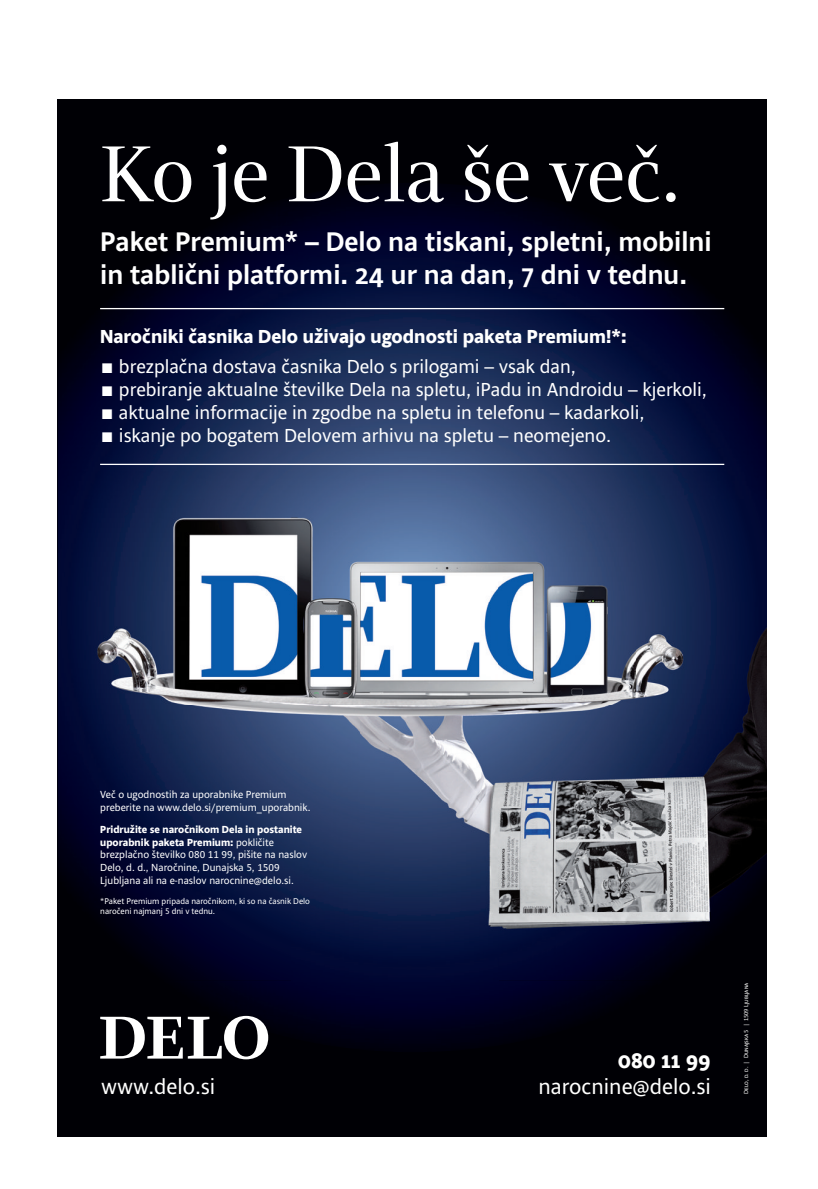
<style>
.page{position:relative;width:818px;height:1189px;background:#fff}
.page>*{position:absolute;margin:0;border:0;box-sizing:border-box;transform-origin:0 0}
.t1{font:80.9px "STIK Delo Naslov";color:#fff}
.t2{font:27.6px/33.1px "STIK OV SSHMUA Delo Sans Bold Bold";color:#fff}
.t3{font:22.1px "STIK OV ISHMUA Delo Sans Roman";color:#fff}
.t4{font:22.1px "STIK OV USHMUA Delo Sans Bold";color:#fff}
.t5{font:19.3px/23.1px "STIK Delo Sans LF";color:#fff}
.t6{font:700 19.3px/30.4px "STIK Delo Sans LF";color:#fff}
.t7{font:10.5px/12.6px "STIK Delo Sans LF";color:#fff}
.t8{font:8.5px/10.2px "STIK Delo Sans LF";color:#fff}
.t9{font:6px "STIK OV KSHMUA Delo Sans LFSC";color:#fff}
.s1{font-family:"STIK OV EPHMUA Delo Sans Bold Bold"}
.s2{font-family:"STIK OV ITHMUA Delo Text Regular";font-weight:400}
.s3{font-weight:400}
.s4{font-family:"STIK OV ITHMUA Delo Text Regular"}
.s5{font-weight:700}
</style>
<div class="page">
<div style="left:58px;top:99px;width:708px;height:1037px;background:#000005"></div>
<img style="left:58px;top:190px;width:708px;height:856px">
<img style="left:740px;top:947px;width:26px;height:34px">
<img style="left:706px;top:947px;width:34px;height:34px">
<img style="left:84px;top:499px;width:682px;height:413px">
<img style="left:85px;top:912px;width:621px;height:69px">
<img style="left:705px;top:912px;width:61px;height:35px">
<img style="left:705px;top:946px;width:23px;height:17px">
<svg style="left:100px;top:1016px;width:168px;height:43px"></svg>
<hr style="left:100px;top:308px;width:624px;height:1px;background:#fff">
<hr style="left:100px;top:464px;width:624px;height:1px;background:#fff">
<p class="t1" style="left:100px;top:126px;width:582px">Ko je Dela še več.</p>
<p class="t2" style="left:100px;top:225px;width:613px">Paket Premium* ‡ Delo na tiskani, spletni, mobilni <span class="s1">in tablični platformi. 24 ur na dan, 7 dni v tednu.</span></p>
<p class="t6" style="left:100px;top:321px;width:528px">Naročniki časnika Delo uživajo ugodnosti paketa Premium!*: <span class="s2">¾</span> <span class="s3">brezplačna dostava časnika Delo s prilogami ‡ vsak dan,</span></p>
<p class="t5" style="left:100px;top:378px;width:608px"><span class="s4">¾</span> prebiranje aktualne številke Dela na spletu, iPadu in Androidu ‡ kjerkoli, <span class="s4">¾</span> aktualne informacije in zgodbe na spletu in telefonu ‡ kadarkoli,<br><span class="s4">¾</span> iskanje po bogatem Delovem arhivu na spletu ‡ neomejeno.</p>
<p class="t7" style="left:100px;top:788px;width:211px">Več o ugodnostih za uporabnike Premium preberite na www.delo.si/premium_uporabnik.</p>
<p class="t7" style="left:100px;top:823px;width:208px"><span class="s5">Pridružite se naročnikom Dela in postanite uporabnik paketa Premium:</span> pokličite brezplačno številko 080 11 99, pišite na naslov Delo, d. d., Naročnine, Dunajska 5, 1509<br>Ljubljana ali na e-naslov narocnine@delo.si.</p>
<p class="t8" style="left:100px;top:896px;width:211px">*Paket Premium pripada naročnikom, ki so na časnik Delo naročeni najmanj 5 dni v tednu.</p>
<p class="t4" style="left:618px;top:1047px;width:94px">080 11 99</p>
<p class="t3" style="left:101px;top:1074px;width:115px">www.delo.si</p>
<p class="t3" style="left:538px;top:1074px;width:174px">narocnine@delo.si</p>
<p class="t9" style="left:742px;top:1094px;width:113px;rotate:-90deg">Delo, d. d. | Dunajska 5 | 1509 Ljubljana</p>
</div>
